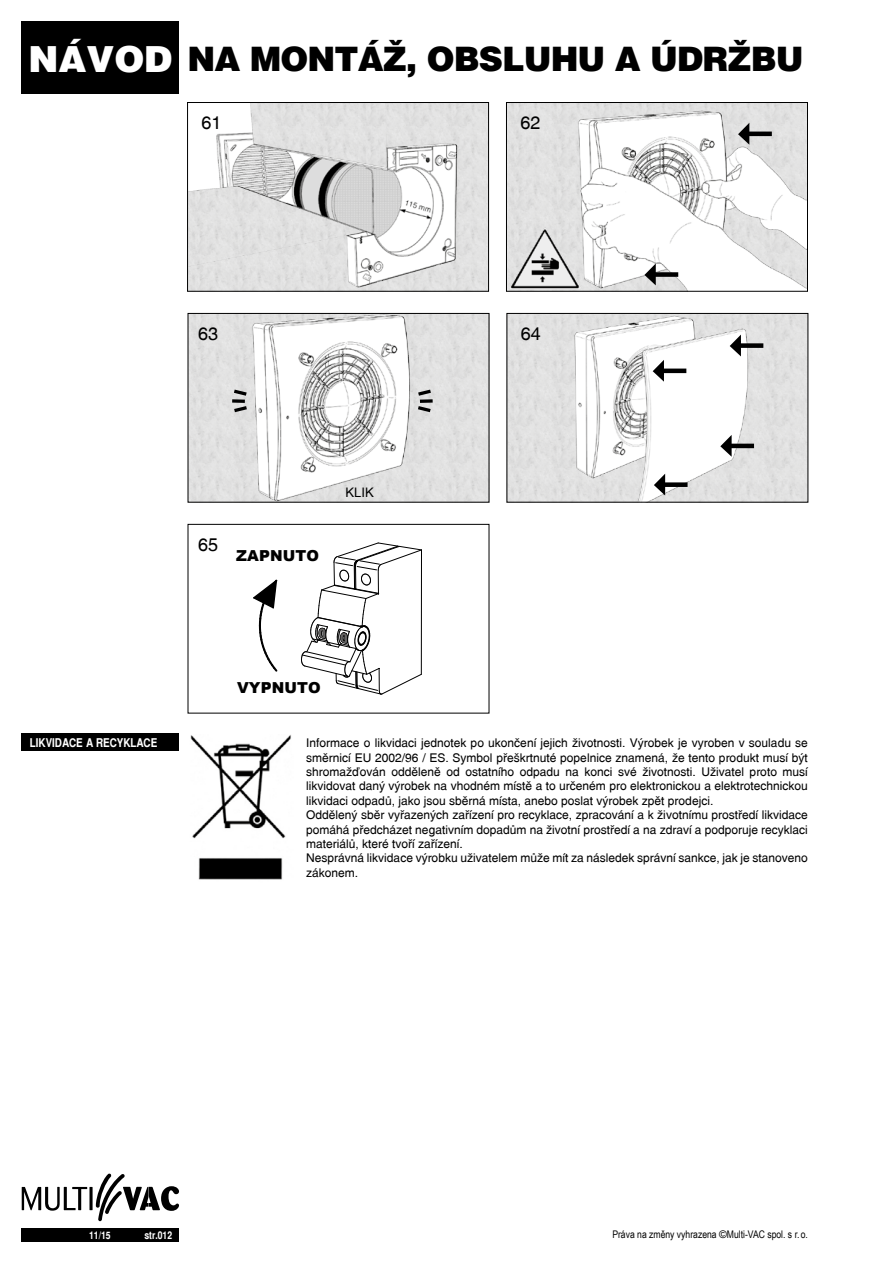
<style>
.page{position:relative;width:893px;height:1263px;background:#fff}
.page>*{position:absolute;margin:0;border:0;box-sizing:border-box;transform-origin:0 0}
.t1{font:900 33.75px "Switzerland";letter-spacing:-.025em;color:#000}
.t2{font:18px "Switzerland CE";color:#000}
.t3{font:900 15.15px "Arial";letter-spacing:.01em;color:#000}
.t4{font:13.2px "Arial";color:#000}
.t5{font:12px/14.4px "Switzerland CE";color:#000}
.t6{font:12px "Switzerland Narrow CE Bold";color:#fff}
.t7{font:10.5px "Arial Narrow";color:#000}
.t8{font:10.5px "Switzerland Narrow CE Bold";color:#fff}
.s1{font-size:36px;color:#fff}
.s2{font-family:"Arial"}
</style>
<div class="page">
<div style="left:22px;top:21px;width:157px;height:73px;background:#000"></div>
<svg style="left:22px;top:1187px;width:65px;height:24px"></svg>
<svg style="left:89px;top:1187px;width:4px;height:23px"></svg>
<svg style="left:96px;top:1173px;width:83px;height:48px"></svg>
<div style="left:21px;top:1228px;width:158px;height:14px;background:#000"></div>
<img style="left:189px;top:104px;width:285px;height:185px">
<div style="left:187px;top:102px;width:302px;height:190px;border:1px solid #000"></div>
<div style="left:508px;top:104px;width:298px;height:186px;background:#e1e1e0"></div>
<img style="left:567px;top:107px;width:239px;height:183px">
<svg style="left:641px;top:263px;width:19px;height:27px"></svg>
<div style="left:654px;top:272px;width:24px;height:5px;background:#000"></div>
<svg style="left:735px;top:122px;width:18px;height:28px"></svg>
<hr style="left:748px;top:132px;width:24px;height:4px;background:#000">
<img style="left:509px;top:226px;width:74px;height:64px">
<div style="left:506px;top:102px;width:302px;height:190px;border:1px solid #000"></div>
<div style="left:190px;top:315px;width:297px;height:186px;background:#e1e1e1"></div>
<img style="left:232px;top:315px;width:197px;height:186px">
<svg style="left:232px;top:399px;width:13px;height:4px"></svg>
<svg style="left:231px;top:404px;width:19px;height:11px"></svg>
<svg style="left:230px;top:387px;width:20px;height:11px"></svg>
<svg style="left:420px;top:399px;width:13px;height:4px"></svg>
<svg style="left:414px;top:404px;width:20px;height:11px"></svg>
<svg style="left:415px;top:387px;width:19px;height:11px"></svg>
<div style="left:188px;top:313px;width:301px;height:190px;border:1px solid #000"></div>
<svg style="left:253px;top:579px;width:25px;height:93px"></svg>
<svg style="left:301px;top:542px;width:121px;height:153px"></svg>
<div style="left:188px;top:524px;width:301px;height:189px;border:1px solid #000"></div>
<div style="left:508px;top:315px;width:298px;height:186px;background:#e1e1e1"></div>
<img style="left:562px;top:315px;width:203px;height:186px">
<svg style="left:651px;top:473px;width:18px;height:28px"></svg>
<div style="left:664px;top:482px;width:24px;height:5px;background:#000"></div>
<svg style="left:726px;top:334px;width:19px;height:28px"></svg>
<div style="left:740px;top:343px;width:23px;height:5px;background:#000"></div>
<svg style="left:649px;top:359px;width:19px;height:28px"></svg>
<hr style="left:663px;top:369px;width:23px;height:4px;background:#000">
<svg style="left:717px;top:434px;width:19px;height:28px"></svg>
<hr style="left:730px;top:444px;width:24px;height:4px;background:#000">
<div style="left:506px;top:313px;width:302px;height:190px;border:1px solid #000"></div>
<div style="left:21px;top:734px;width:158px;height:17px;background:#000"></div>
<img style="left:190px;top:735px;width:101px;height:145px">
<h1 class="t1" style="left:28px;top:39px;width:777px"><span class="s1">NÁVOD</span> NA MONTÁŽ, OBSLUHU A ÚDRŽBU</h1>
<h2 class="t2" style="left:202px;top:112px;width:22px">61</h2>
<h2 class="t2" style="left:520px;top:112px;width:22px">62</h2>
<h2 class="t2" style="left:198px;top:323px;width:22px">63</h2>
<h2 class="t2" style="left:198px;top:534px;width:22px">65</h2>
<p class="t3" style="left:236px;top:544px;width:84px">ZAPNUTO</p>
<p class="t4" style="left:345px;top:484px;width:30px">KLIK</p>
<p class="t3" style="left:237px;top:676px;width:85px">VYPNUTO</p>
<h2 class="t2" style="left:521px;top:323px;width:22px">64</h2>
<p class="t6" style="left:30px;top:736px;width:30px">LIKVIDACE</p>
<p class="t6" style="left:86px;top:736px;width:52px">A RECYKLACE</p>
<p class="t5" style="left:306px;top:736px;width:503px">Informace o likvidaci jednotek po ukončení jejich životnosti. Výrobek je vyroben v souladu se směrnicí EU 2002/96 / ES. Symbol přeškrtnuté popelnice znamená, že tento produkt musí být shromažďován odděleně od ostatního odpadu na konci své životnosti. Uživatel proto musí likvidovat daný výrobek na vhodném místě a to určeném pro elektronickou a elektrotechnickou likvidaci odpadů, jako jsou sběrná místa, anebo poslat výrobek zpět prodejci.<br>Oddělený sběr vyřazených zařízení pro recyklace, zpracování a k životnímu prostředí likvidace pomáhá předcházet negativním dopadům na životní prostředí a na zdraví a podporuje recyklaci materiálů, které tvoří zařízení.<br>Nesprávná likvidace výrobku uživatelem může mít za následek správní sankce, jak je stanoveno zákonem.</p>
<p class="t8" style="left:89px;top:1229px;width:23px">11/15</p>
<p class="t8" style="left:144px;top:1229px;width:29px">STR.012</p>
<p class="t7" style="left:612px;top:1227px;width:197px">Práva na změny vyhrazena <span class="s2">©</span>Multi-VAC spol. s r. o.</p>
</div>
